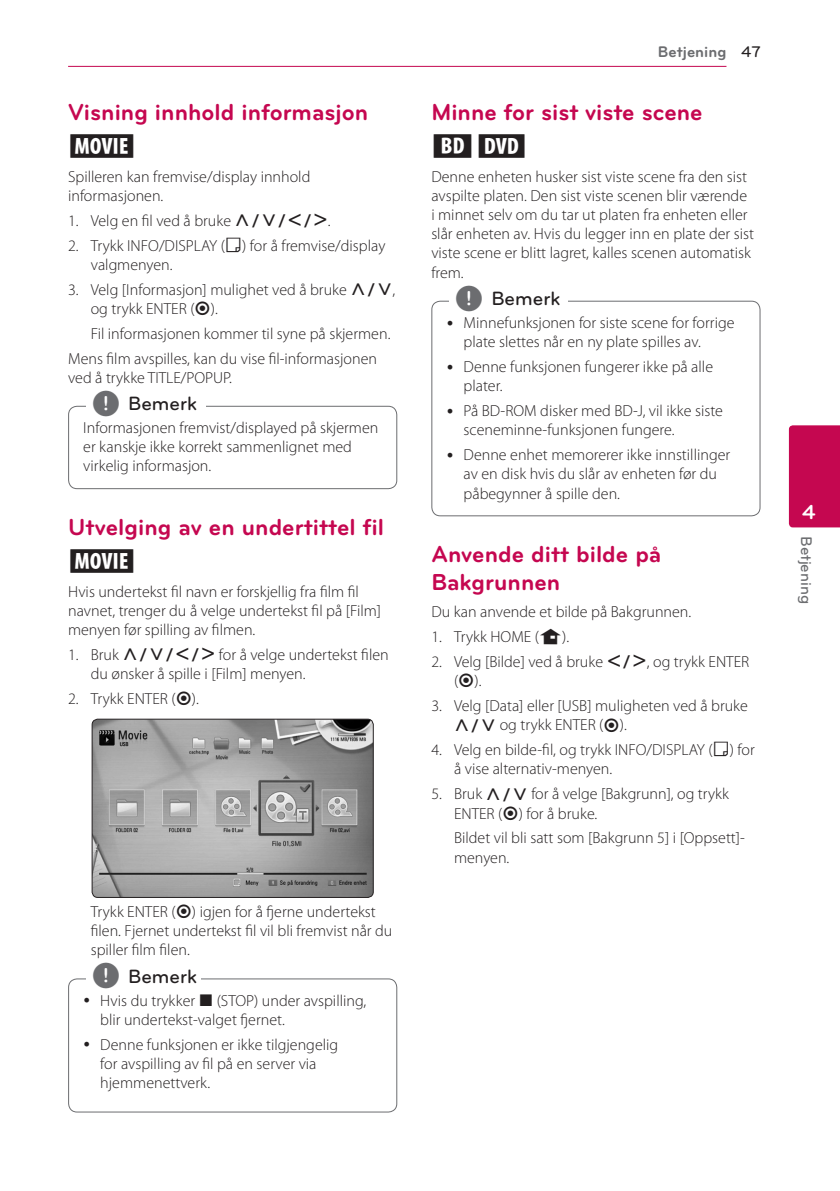
<style>
.page{position:relative;width:840px;height:1191px;background:#fff}
.page>*{position:absolute;margin:0;border:0;box-sizing:border-box;transform-origin:0 0}
.Title_2{font:700 24px/28px "Bryant LG";color:#c50750}
.Content_text_Light{font:24px "UPSYS Common";color:#231f20}
.t1{font:700 21px "Bryant LG";color:#fff}
.t2{font:500 20px "Bryant LG";color:#231f20}
.Content_text_Light-2{font:300 16px/19.2px "Myriad Pro";color:#231f20}
.Content_text_Num{font:300 16px/19.2px "Myriad Pro";color:#231f20}
.Contents_Text_Sub_Nu{font:300 16px/19.2px "Myriad Pro";color:#231f20}
.t3{font:700 16px "Bryant LG";color:#6c6d70}
.t4{font:500 16px "Bryant LG";color:#6c6d70}
.s1{font-family:"UPSYS Common";font-weight:400}
.s2{font-family:"UPSYS Common";font-weight:400;font-size:30px;color:#6c6d70}
.s3{font-weight:500;color:#231f20}
</style>
<div class="page">
<hr style="left:68px;top:66px;width:658px;height:1px;background:#c50750">
<div style="left:788px;top:425px;width:51px;height:102px;background:#c50750"></div>
<div style="left:68px;top:406px;width:329px;height:83px;border:1px solid #6c6d70;border-radius:9px"></div>
<div style="left:86px;top:400px;width:119px;height:19px;background:#fff"></div>
<img style="left:92px;top:719px;width:281px;height:178px">
<div style="left:92px;top:718px;width:281px;height:180px;border:1px solid #231f20;border-radius:6px"></div>
<div style="left:68px;top:978px;width:329px;height:134px;border:1px solid #6c6d70;border-radius:9px"></div>
<div style="left:86px;top:972px;width:115px;height:20px;background:#fff"></div>
<div style="left:431px;top:301px;width:329px;height:215px;border:1px solid #6c6d70;border-radius:9px"></div>
<div style="left:449px;top:295px;width:118px;height:20px;background:#fff"></div>
<p class="Title_2" style="left:68px;top:98px;width:301px">Visning innhold informasjon</p>
<p class="Content_text_Light" style="left:68px;top:132px;width:70px">Y</p>
<p class="Content_text_Light-2" style="left:68px;top:167px;width:244px">Spilleren kan fremvise/display innhold informasjonen.</p>
<p class="Content_text_Num" style="left:68px;top:211px;width:264px">1. Velg en fil ved å bruke <span class="s1">W/S/A/D</span>.</p>
<p class="Content_text_Num" style="left:91px;top:235px;width:296px;text-indent:-23px">2. Trykk INFO/DISPLAY (<span class="s1">M</span>) for å fremvise/display valgmenyen.</p>
<p class="Content_text_Num" style="left:91px;top:280px;width:306px;text-indent:-23px">3. Velg [Informasjon] mulighet ved å bruke <span class="s1">W/S</span>, og trykk ENTER (<span class="s1">B</span>).</p>
<p class="Content_text_Num" style="left:91px;top:324px;width:301px">Fil informasjonen kommer til syne på skjermen.</p>
<p class="Content_text_Light-2" style="left:68px;top:348px;width:310px">Mens film avspilles, kan du vise fil-informasjonen ved å trykke TITLE/POPUP.</p>
<p class="Content_text_Light-2" style="left:83px;top:418px;width:296px">Informasjonen fremvist/displayed på skjermen er kanskje ikke korrekt sammenlignet med virkelig informasjon.</p>
<p class="t2" style="left:92px;top:391px;width:107px"><span class="s2">,</span> Bemerk</p>
<p class="Title_2" style="left:68px;top:513px;width:317px">Utvelging av en undertittel fil</p>
<p class="Content_text_Light" style="left:68px;top:547px;width:70px">Y</p>
<p class="Content_text_Light-2" style="left:68px;top:581px;width:314px">Hvis undertekst fil navn er forskjellig fra film fil navnet, trenger du å velge undertekst fil på [Film] menyen før spilling av filmen.</p>
<p class="Content_text_Num" style="left:91px;top:645px;width:299px;text-indent:-23px">1. Bruk <span class="s1">W/S/A/D</span> for å velge undertekst filen du ønsker å spille i [Film] menyen.</p>
<p class="Content_text_Num" style="left:68px;top:689px;width:132px">2. Trykk ENTER (<span class="s1">B</span>).</p>
<p class="Contents_Text_Sub_Nu" style="left:91px;top:902px;width:303px">Trykk ENTER (<span class="s1">B</span>) igjen for å fjerne undertekst filen. Fjernet undertekst fil vil bli fremvist når du spiller film filen.</p>
<p class="Content_text_Light-2" style="left:100px;top:990px;width:267px">Hvis du trykker <span class="s1">Z</span> (STOP) under avspilling, blir undertekst-valget fjernet.</p>
<p class="Content_text_Light-2" style="left:100px;top:1034px;width:239px">Denne funksjonen er ikke tilgjengelig for avspilling av fil på en server via hjemmenettverk.</p>
<p class="t2" style="left:92px;top:963px;width:107px"><span class="s2">,</span> Bemerk</p>
<p class="t3" style="left:657px;top:42px;width:104px">Betjening <span class="s3">47</span></p>
<p class="Title_2" style="left:431px;top:98px;width:273px">Minne for sist viste scene</p>
<p class="Content_text_Light" style="left:431px;top:132px;width:98px">ER</p>
<p class="Content_text_Light-2" style="left:431px;top:167px;width:324px">Denne enheten husker sist viste scene fra den sist avspilte platen. Den sist viste scenen blir værende i minnet selv om du tar ut platen fra enheten eller slår enheten av. Hvis du legger inn en plate der sist viste scene er blitt lagret, kalles scenen automatisk frem.</p>
<p class="Content_text_Light-2" style="left:463px;top:313px;width:272px">Minnefunksjonen for siste scene for forrige plate slettes når en ny plate spilles av.</p>
<p class="Content_text_Light-2" style="left:463px;top:357px;width:251px">Denne funksjonen fungerer ikke på alle plater.</p>
<p class="Content_text_Light-2" style="left:463px;top:401px;width:261px">På BD-ROM disker med BD-J, vil ikke siste sceneminne-funksjonen fungere.</p>
<p class="Content_text_Light-2" style="left:463px;top:445px;width:268px">Denne enhet memorerer ikke innstillinger av en disk hvis du slår av enheten før du påbegynner å spille den.</p>
<p class="t2" style="left:454px;top:286px;width:107px"><span class="s2">,</span> Bemerk</p>
<p class="Title_2" style="left:431px;top:540px;width:231px">Anvende ditt bilde på<br>Bakgrunnen</p>
<p class="Content_text_Light-2" style="left:431px;top:602px;width:261px">Du kan anvende et bilde på Bakgrunnen.</p>
<p class="Content_text_Num" style="left:431px;top:627px;width:139px">1. Trykk HOME (<span class="s1">N</span>).</p>
<p class="Content_text_Num" style="left:454px;top:652px;width:296px;text-indent:-23px">2. Velg [Bilde] ved å bruke <span class="s1">A/D</span>, og trykk ENTER (<span class="s1">B</span>).</p>
<p class="Content_text_Num" style="left:454px;top:696px;width:295px;text-indent:-23px">3. Velg [Data] eller [USB] muligheten ved å bruke<br><span class="s1">W/S</span> og trykk ENTER (<span class="s1">B</span>).</p>
<p class="Content_text_Num" style="left:454px;top:740px;width:302px;text-indent:-23px">4. Velg en bilde-fil, og trykk INFO/DISPLAY (<span class="s1">M</span>) for å vise alternativ-menyen.</p>
<p class="Content_text_Num" style="left:454px;top:784px;width:276px;text-indent:-23px">5. Bruk <span class="s1">W/S</span> for å velge [Bakgrunn], og trykk<br>ENTER (<span class="s1">B</span>) for å bruke.</p>
<p class="Contents_Text_Sub_Nu" style="left:454px;top:828px;width:292px">Bildet vil bli satt som [Bakgrunn 5] i [Oppsett]- menyen.</p>
<h2 class="t1" style="left:801px;top:499px;width:15px">4</h2>
<p class="t4" style="left:815px;top:536px;width:70px;rotate:90deg">Betjening</p>
</div>
